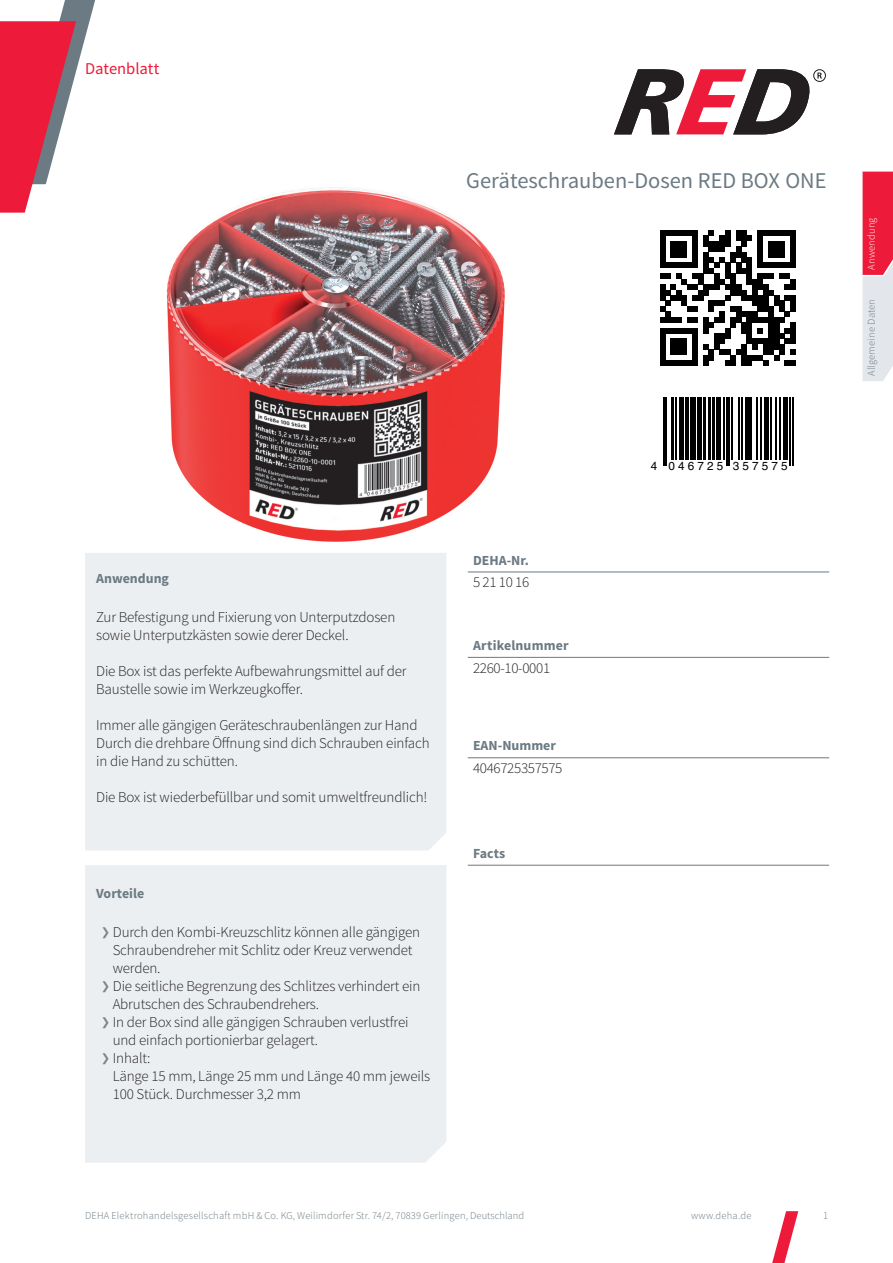
<style>
.page{position:relative;width:893px;height:1263px;background:#fff}
.page>*{position:absolute;margin:0;border:0;box-sizing:border-box;transform-origin:0 0}
.t1{font:22.5px "Source Sans Pro";color:#6b7a83}
.t2{font:16.5px "Source Sans Pro";color:#ed1a3a}
.t3{font:300 15px/18px "Source Sans Pro";letter-spacing:-.01em;color:#231f20}
.t4{font:300 15px "Source Sans Pro";letter-spacing:.065em;color:#231f20}
.t5{font:700 13.8px "Source Sans Pro";color:#6b7a83}
.t6{font:11.7px "Helvetica";letter-spacing:.27em;color:#000}
.t7{font:300 10.5px "Source Sans Pro";letter-spacing:.015em;color:#6b7a83}
.t8{font:300 10.5px "Source Sans Pro";letter-spacing:.015em;color:#fff}
.s1{font-family:"Menlo";font-weight:700;color:#808285}
</style>
<div class="page">
<hr style="left:468px;top:572px;width:361px;height:1px;background:#6b7a83">
<hr style="left:468px;top:865px;width:361px;height:1px;background:#6b7a83">
<div style="left:85px;top:553px;width:361px;height:297px;background:#eceff1"></div>
<div style="left:85px;top:865px;width:361px;height:298px;background:#eceff1"></div>
<img style="left:166px;top:187px;width:339px;height:355px">
<svg style="left:862px;top:171px;width:31px;height:210px;background:#e88798"></svg>
<svg style="left:772px;top:1211px;width:26px;height:52px"></svg>
<hr style="left:468px;top:657px;width:361px;height:1px;background:#6b7a83">
<hr style="left:468px;top:757px;width:361px;height:1px;background:#6b7a83">
<div style="left:813px;top:69px;width:13px;height:13px;border:1px solid #231f20;border-radius:50%"></div>
<svg style="left:614px;top:69px;width:208px;height:65px"></svg>
<svg style="left:660px;top:230px;width:135px;height:136px"></svg>
<hr style="left:663px;top:397px;width:1px;height:68px;background:#000">
<hr style="left:666px;top:397px;width:1px;height:68px;background:#000">
<hr style="left:671px;top:397px;width:3px;height:62px;background:#000">
<hr style="left:675px;top:397px;width:2px;height:62px;background:#000">
<hr style="left:679px;top:397px;width:4px;height:62px;background:#000">
<hr style="left:685px;top:397px;width:1px;height:62px;background:#000">
<hr style="left:688px;top:397px;width:1px;height:62px;background:#000">
<div style="left:690px;top:397px;width:6px;height:62px;background:#000"></div>
<hr style="left:697px;top:397px;width:4px;height:62px;background:#000">
<hr style="left:703px;top:397px;width:2px;height:62px;background:#000">
<hr style="left:708px;top:397px;width:3px;height:62px;background:#000">
<hr style="left:712px;top:397px;width:3px;height:62px;background:#000">
<hr style="left:716px;top:397px;width:4px;height:62px;background:#000">
<hr style="left:723px;top:397px;width:2px;height:62px;background:#000">
<hr style="left:726px;top:397px;width:1px;height:68px;background:#000">
<hr style="left:729px;top:397px;width:1px;height:68px;background:#000">
<hr style="left:731px;top:397px;width:2px;height:62px;background:#000">
<hr style="left:738px;top:397px;width:2px;height:62px;background:#000">
<hr style="left:741px;top:397px;width:1px;height:62px;background:#000">
<hr style="left:745px;top:397px;width:4px;height:62px;background:#000">
<hr style="left:751px;top:397px;width:1px;height:62px;background:#000">
<hr style="left:756px;top:397px;width:1px;height:62px;background:#000">
<hr style="left:760px;top:397px;width:2px;height:62px;background:#000">
<hr style="left:764px;top:397px;width:4px;height:62px;background:#000">
<hr style="left:770px;top:397px;width:1px;height:62px;background:#000">
<hr style="left:775px;top:397px;width:2px;height:62px;background:#000">
<hr style="left:779px;top:397px;width:2px;height:62px;background:#000">
<hr style="left:784px;top:397px;width:4px;height:62px;background:#000">
<hr style="left:789px;top:397px;width:1px;height:68px;background:#000">
<hr style="left:792px;top:397px;width:1px;height:68px;background:#000">
<svg style="left:0;top:0;width:95px;height:213px"></svg>
<p class="t2" style="left:85px;top:63px;width:76px">Datenblatt</p>
<h1 class="t1" style="left:466px;top:172px;width:362px">Geräteschrauben-Dosen RED BOX ONE</h1>
<p class="t5" style="left:96px;top:573px;width:74px">Anwendung</p>
<p class="t3" style="left:96px;top:609px;width:301px">Zur Befestigung und Fixierung von Unterputzdosen sowie Unterputzkästen sowie derer Deckel.</p>
<p class="t3" style="left:96px;top:663px;width:312px">Die Box ist das perfekte Aufbewahrungsmittel auf der<br>Baustelle sowie im Werkzeugkoffer.</p>
<p class="t3" style="left:96px;top:717px;width:335px">Immer alle gängigen Geräteschraubenlängen zur Hand<br>Durch die drehbare Öffnung sind dich Schrauben einfach in die Hand zu schütten.</p>
<p class="t3" style="left:96px;top:789px;width:333px">Die Box ist wiederbefü̈ llbar und somit umweltfreundlich!</p>
<p class="t5" style="left:96px;top:888px;width:50px">Vorteile</p>
<p class="t3" style="left:101px;top:924px;width:321px"><span class="s1">❯</span> Durch den Kombi-Kreuzschlitz können alle gängigen</p>
<p class="t3" style="left:113px;top:942px;width:301px">Schraubendreher mit Schlitz oder Kreuz verwendet</p>
<p class="t3" style="left:113px;top:960px;width:49px">werden.</p>
<p class="t3" style="left:101px;top:978px;width:321px"><span class="s1">❯</span> Die seitliche Begrenzung des Schlitzes verhindert ein</p>
<p class="t3" style="left:113px;top:996px;width:208px">Abrutschen des Schraubendrehers.</p>
<p class="t3" style="left:101px;top:1014px;width:309px"><span class="s1">❯</span> In der Box sind alle gängigen Schrauben verlustfrei</p>
<p class="t3" style="left:113px;top:1032px;width:207px">und einfach portionierbar gelagert.</p>
<p class="t3" style="left:101px;top:1050px;width:51px"><span class="s1">❯</span> Inhalt:</p>
<p class="t3" style="left:113px;top:1068px;width:319px">Länge 15 mm, Länge 25 mm und Länge 40 mm jeweils</p>
<p class="t3" style="left:113px;top:1086px;width:190px">100 Stück. Durchmesser 3,2 mm</p>
<p class="t5" style="left:473px;top:555px;width:57px">DEHA-Nr.</p>
<p class="t4" style="left:473px;top:576px;width:58px">5211016</p>
<p class="t5" style="left:473px;top:640px;width:97px">Artikelnummer</p>
<p class="t3" style="left:473px;top:660px;width:79px">2260-10-0001</p>
<p class="t5" style="left:473px;top:741px;width:84px">EAN-Nummer</p>
<p class="t3" style="left:473px;top:760px;width:91px">4046725357575</p>
<p class="t5" style="left:473px;top:848px;width:34px">Facts</p>
<p class="t6" style="left:651px;top:462px;width:138px">4 046725 357575</p>
<p class="t8" style="left:867px;top:270px;width:54px;rotate:-90deg">Anwendung</p>
<p class="t7" style="left:867px;top:376px;width:78px;rotate:-90deg">Allgemeine Daten</p>
<p class="t7" style="left:85px;top:1211px;width:440px">DEHA Elektrohandelsgesellschaft mbH &amp; Co. KG, Weilimdorfer Str. 74/2, 70839 Gerlingen, Deutschland</p>
<p class="t7" style="left:691px;top:1211px;width:62px">www.deha.de</p>
<p class="t7" style="left:823px;top:1211px;width:7px">1</p>
</div>
